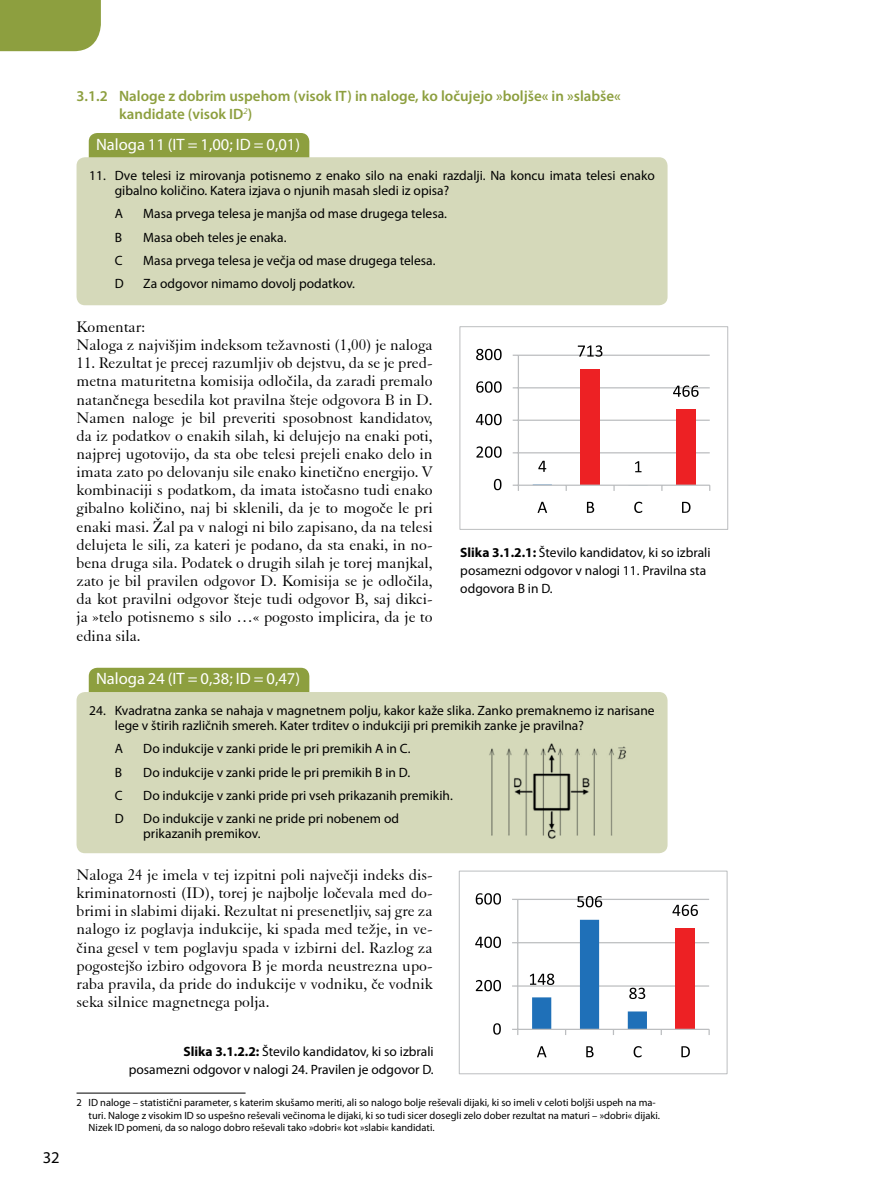
<style>
.page{position:relative;width:893px;height:1191px;background:#fff}
.page>*{position:absolute;margin:0;border:0;box-sizing:border-box;transform-origin:0 0}
.t1{font:16.5px/18.1px "Elegant Garamond BT";color:#000;text-align:justify}
.t2{font:16.5px "Myriad Pro";color:#fff}
.t3{font:16.5px "Myriad Pro";color:#000}
.t4{font:600 15px/18px "Myriad Pro";color:#8d9f3f}
.t5{font:13.5px/14.9px "Myriad Pro";color:#000}
.t6{font:10.5px/12.6px "Myriad Pro";color:#000}
.s1{font-weight:700}
</style>
<div class="page">
<div style="left:0;top:0;width:101px;height:51px;background:#8d9f3f"></div>
<div style="left:89px;top:133px;width:220px;height:47px;background:#8d9f3f;border-radius:9px"></div>
<div style="left:77px;top:157px;width:591px;height:148px;background:#d5d9ba;border-radius:9px"></div>
<div style="left:89px;top:668px;width:220px;height:47px;background:#8d9f3f;border-radius:9px"></div>
<div style="left:77px;top:692px;width:591px;height:161px;background:#d5d9ba;border-radius:9px"></div>
<img style="left:489px;top:743px;width:137px;height:96px">
<hr style="left:77px;top:1092px;width:169px;height:1px;background:#000">
<hr style="left:518px;top:452px;width:192px;height:1px;background:#bcbec0">
<hr style="left:518px;top:419px;width:192px;height:2px;background:#bcbec0">
<hr style="left:518px;top:387px;width:192px;height:1px;background:#bcbec0">
<hr style="left:518px;top:354px;width:192px;height:2px;background:#bcbec0">
<div style="left:581px;top:369px;width:19px;height:116px;background:#ed2124"></div>
<div style="left:676px;top:409px;width:19px;height:76px;background:#ed2124"></div>
<hr style="left:518px;top:355px;width:1px;height:130px;background:#bcbec0">
<hr style="left:518px;top:484px;width:192px;height:2px;background:#bcbec0">
<svg style="left:513px;top:484px;width:6px;height:7px"></svg>
<svg style="left:538px;top:461px;width:8px;height:11px"></svg>
<svg style="left:578px;top:345px;width:24px;height:12px"></svg>
<svg style="left:635px;top:461px;width:7px;height:11px"></svg>
<svg style="left:673px;top:385px;width:26px;height:12px"></svg>
<svg style="left:494px;top:479px;width:7px;height:11px"></svg>
<svg style="left:476px;top:446px;width:26px;height:12px"></svg>
<svg style="left:476px;top:414px;width:26px;height:11px"></svg>
<svg style="left:476px;top:381px;width:26px;height:12px"></svg>
<svg style="left:476px;top:349px;width:26px;height:11px"></svg>
<svg style="left:538px;top:502px;width:9px;height:11px"></svg>
<svg style="left:587px;top:502px;width:7px;height:11px"></svg>
<svg style="left:634px;top:502px;width:8px;height:11px"></svg>
<svg style="left:682px;top:502px;width:8px;height:11px"></svg>
<div style="left:459px;top:326px;width:269px;height:204px;border:1px solid #bcbec0"></div>
<hr style="left:518px;top:985px;width:191px;height:1px;background:#bcbec0">
<hr style="left:518px;top:942px;width:191px;height:1px;background:#bcbec0">
<hr style="left:518px;top:898px;width:191px;height:2px;background:#bcbec0">
<div style="left:676px;top:928px;width:19px;height:101px;background:#ed2124"></div>
<hr style="left:517px;top:899px;width:1px;height:130px;background:#bcbec0">
<hr style="left:518px;top:1028px;width:191px;height:2px;background:#bcbec0">
<svg style="left:512px;top:1028px;width:6px;height:7px"></svg>
<svg style="left:577px;top:896px;width:25px;height:11px"></svg>
<svg style="left:530px;top:919px;width:117px;height:116px"></svg>
<svg style="left:672px;top:904px;width:26px;height:12px"></svg>
<svg style="left:493px;top:1023px;width:8px;height:11px"></svg>
<svg style="left:476px;top:980px;width:25px;height:11px"></svg>
<svg style="left:475px;top:936px;width:26px;height:12px"></svg>
<svg style="left:476px;top:893px;width:25px;height:11px"></svg>
<svg style="left:537px;top:1046px;width:9px;height:11px"></svg>
<svg style="left:586px;top:1046px;width:8px;height:11px"></svg>
<svg style="left:634px;top:1046px;width:8px;height:11px"></svg>
<svg style="left:681px;top:1046px;width:9px;height:11px"></svg>
<div style="left:459px;top:870px;width:268px;height:204px;border:1px solid #bcbec0"></div>
<p class="t3" style="left:43px;top:1147px;width:18px">32</p>
<p class="t4" style="left:119px;top:86px;width:503px;text-indent:-43px">3.1.2 Naloge z dobrim uspehom (visok IT) in naloge, ko ločujejo »boljše« in »slabše« kandidate (visok ID<sup>2</sup>)</p>
<p class="t2" style="left:96px;top:134px;width:206px">Naloga 11 (IT = 1,00; ID = 0,01)</p>
<p class="t5" style="left:115px;top:168px;width:541px;text-indent:-26px">11. Dve telesi iz mirovanja potisnemo z enako silo na enaki razdalji. Na koncu imata telesi enako gibalno količino. Katera izjava o njunih masah sledi iz opisa?</p>
<p class="t5" style="left:115px;top:206px;width:10px">A</p>
<p class="t5" style="left:143px;top:206px;width:305px">Masa prvega telesa je manjša od mase drugega telesa.</p>
<p class="t5" style="left:115px;top:229px;width:9px">B</p>
<p class="t5" style="left:143px;top:229px;width:145px">Masa obeh teles je enaka.</p>
<p class="t5" style="left:115px;top:253px;width:9px">C</p>
<p class="t5" style="left:143px;top:253px;width:294px">Masa prvega telesa je večja od mase drugega telesa.</p>
<p class="t5" style="left:115px;top:276px;width:10px">D</p>
<p class="t5" style="left:143px;top:276px;width:213px">Za odgovor nimamo dovolj podatkov.</p>
<p class="t1" style="left:77px;top:317px;width:358px">Komentar:<br>Naloga z najvišjim indeksom težavnosti (1,00) je naloga</p>
<p class="t1" style="left:77px;top:353px;width:358px">11. Rezultat je precej razumljiv ob dejstvu, da se je pred&shy;metna maturitetna komisija odločila, da zaradi premalo natančnega besedila kot pravilna šteje odgovora B in D.<br>Namen naloge je bil preveriti sposobnost kandidatov, da iz podatkov o enakih silah, ki delujejo na enaki poti, najprej ugotovijo, da sta obe telesi prejeli enako delo in imata zato po delovanju sile enako kinetično energijo. V kombinaciji s podatkom, da imata istočasno tudi enako gibalno količino, naj bi sklenili, da je to mogoče le pri enaki masi. Žal pa v nalogi ni bilo zapisano, da na telesi delujeta le sili, za kateri je podano, da sta enaki, in no&shy;bena druga sila. Podatek o drugih silah je torej manjkal, zato je bil pravilen odgovor D. Komisija se je odločila, da kot pravilni odgovor šteje tudi odgovor B, saj dikci&shy;ja »telo potisnemo s silo …« pogosto implicira, da je to edina sila.</p>
<p class="t2" style="left:96px;top:668px;width:206px">Naloga 24 (IT = 0,38; ID = 0,47)</p>
<p class="t5" style="left:115px;top:702px;width:541px;text-indent:-26px">24. Kvadratna zanka se nahaja v magnetnem polju, kakor kaže slika. Zanko premaknemo iz narisane lege v štirih različnih smereh. Kater trditev o indukciji pri premikih zanke je pravilna?</p>
<p class="t5" style="left:115px;top:741px;width:10px">A</p>
<p class="t5" style="left:143px;top:741px;width:269px">Do indukcije v zanki pride le pri premikih A in C.</p>
<p class="t5" style="left:115px;top:764px;width:9px">B</p>
<p class="t5" style="left:143px;top:764px;width:268px">Do indukcije v zanki pride le pri premikih B in D.</p>
<p class="t5" style="left:115px;top:787px;width:9px">C</p>
<p class="t5" style="left:143px;top:787px;width:311px">Do indukcije v zanki pride pri vseh prikazanih premikih.</p>
<p class="t5" style="left:115px;top:811px;width:10px">D</p>
<p class="t5" style="left:143px;top:811px;width:257px">Do indukcije v zanki ne pride pri nobenem od prikazanih premikov.</p>
<p class="t1" style="left:77px;top:865px;width:358px">Naloga 24 je imela v tej izpitni poli največji indeks dis&shy;kriminatornosti (ID), torej je najbolje ločevala med do&shy;brimi in slabimi dijaki. Rezultat ni presenetljiv, saj gre za nalogo iz poglavja indukcije, ki spada med težje, in ve&shy;čina gesel v tem poglavju spada v izbirni del. Razlog za pogostejšo izbiro odgovora B je morda neustrezna upo&shy;raba pravila, da pride do indukcije v vodniku, če vodnik seka silnice magnetnega polja.</p>
<p class="t5" style="left:460px;top:543px;width:252px;line-height:18px"><span class="s1">Slika 3.1.2.1:</span> Število kandidatov, ki so izbrali posamezni odgovor v nalogi 11. Pravilna sta odgovora B in D.</p>
<p class="t5" style="left:129px;top:1042px;width:306px;line-height:18px;text-align:right"><span class="s1">Slika 3.1.2.2:</span> Število kandidatov, ki so izbrali posamezni odgovor v nalogi 24. Pravilen je odgovor D.</p>
<p class="t6" style="left:89px;top:1096px;width:573px;text-indent:-12px">2 ID naloge – statistični parameter, s katerim skušamo meriti, ali so nalogo bolje reševali dijaki, ki so imeli v celoti boljši uspeh na ma&shy;turi. Naloge z visokim ID so uspešno reševali večinoma le dijaki, ki so tudi sicer dosegli zelo dober rezultat na maturi – »dobri« dijaki.<br>Nizek ID pomeni, da so nalogo dobro reševali tako »dobri« kot »slabi« kandidati.</p>
</div>
